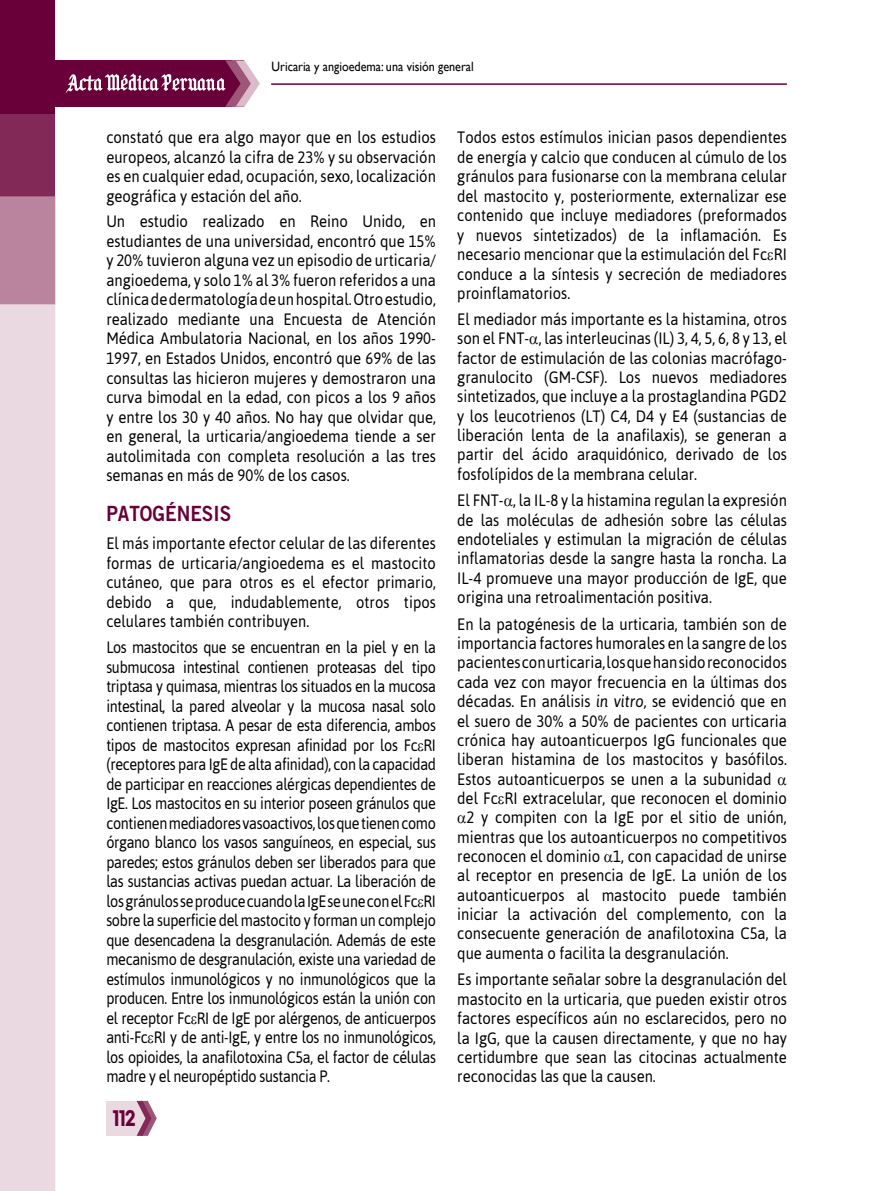
<style>
.page{position:relative;width:872px;height:1191px;background:#fff}
.page>*{position:absolute;margin:0;border:0;box-sizing:border-box;transform-origin:0 0}
.t1{font:22.5px "Milocha";color:#690039;scale:.87 1}
.t2{font:21px "Trade Gothic Bold Two";color:#690039;scale:.9 1}
.t3{font:16.5px/19.4px "Asap";color:#000;text-align:justify;scale:.9 1}
.t4{font:16.5px/19.5px "Asap";color:#000;text-align:justify;scale:.87 1}
.t5{font:16.5px/19.5px "Asap";color:#000;text-align:justify;scale:.89 1}
.t6{font:13.5px "Gill Sans";color:#000;scale:.9 1}
.s1{font-style:italic}
</style>
<div class="page">
<div style="left:55px;top:60px;width:189px;height:47px;background:#690039"></div>
<div style="left:106px;top:1100px;width:42px;height:35px;background:#ebd9e2"></div>
<svg style="left:137px;top:1100px;width:20px;height:35px"></svg>
<div style="left:0;top:0;width:55px;height:114px;background:#690039"></div>
<div style="left:0;top:114px;width:55px;height:82px;background:#832957"></div>
<div style="left:0;top:196px;width:55px;height:109px;background:#bb849e"></div>
<div style="left:0;top:305px;width:55px;height:886px;background:#ebd9e2"></div>
<hr style="left:271px;top:83px;width:516px;height:2px;background:#690039">
<svg style="left:65px;top:60px;width:195px;height:47px"></svg>
<p class="t6" style="left:271px;top:58px;width:226px">Uricaria y angioedema: una visión general</p>
<p class="t3" style="left:106px;top:127px;width:368px">constató que era algo mayor que en los estudios europeos, alcanzó la cifra de 23% y su observación es en cualquier edad, ocupación, sexo, localización geográfica y estación del año.</p>
<p class="t3" style="left:106px;top:212px;width:368px">Un estudio realizado en Reino Unido, en estudiantes de una universidad, encontró que 15% y 20% tuvieron alguna vez un episodio de urticaria/ angioedema, y solo 1% al 3% fueron referidos a una clínica de dermatología de un hospital. Otro estudio, realizado mediante una Encuesta de Atención Médica Ambulatoria Nacional, en los años 1990- 1997, en Estados Unidos, encontró que 69% de las consultas las hicieron mujeres y demostraron una curva bimodal en la edad, con picos a los 9 años y entre los 30 y 40 años. No hay que olvidar que, en general, la urticaria/angioedema tiende a ser autolimitada con completa resolución a las tres semanas en más de 90% de los casos.</p>
<p class="t2" style="left:106px;top:500px;width:79px">PATOGÉNESIS</p>
<p class="t5" style="left:106px;top:533px;width:372px">El más importante efector celular de las diferentes formas de urticaria/angioedema es el mastocito cutáneo, que para otros es el efector primario, debido a que, indudablemente, otros tipos celulares también contribuyen.</p>
<p class="t4" style="left:106px;top:637px;width:380px">Los mastocitos que se encuentran en la piel y en la submucosa intestinal contienen proteasas del tipo triptasa y quimasa, mientras los situados en la mucosa intestinal, la pared alveolar y la mucosa nasal solo contienen triptasa. A pesar de esta diferencia, ambos tipos de mastocitos expresan afinidad por los Fc RI (receptores para IgE de alta afinidad), con la capacidad de participar en reacciones alérgicas dependientes de IgE. Los mastocitos en su interior poseen gránulos que contienen mediadores vasoactivos, los que tienen como órgano blanco los vasos sanguíneos, en especial, sus paredes; estos gránulos deben ser liberados para que las sustancias activas puedan actuar. La liberación de los gránulos se produce cuando la IgE se une con el Fc RI sobre la superficie del mastocito y forman un complejo que desencadena la desgranulación. Además de este mecanismo de desgranulación, existe una variedad de estímulos inmunológicos y no inmunológicos que la producen. Entre los inmunológicos están la unión con el receptor Fc RI de IgE por alérgenos, de anticuerpos anti-Fc RI y de anti-IgE, y entre los no inmunológicos, los opioides, la anafilotoxina C5a, el factor de células madre y el neuropéptido sustancia P.</p>
<h1 class="t1" style="left:113px;top:1105px;width:27px">112</h1>
<p class="t5" style="left:457px;top:127px;width:372px">Todos estos estímulos inician pasos dependientes de energía y calcio que conducen al cúmulo de los gránulos para fusionarse con la membrana celular del mastocito y, posteriormente, externalizar ese contenido que incluye mediadores (preformados y nuevos sintetizados) de la inflamación. Es necesario mencionar que la estimulación del Fc RI conduce a la síntesis y secreción de mediadores proinflamatorios.</p>
<p class="t3" style="left:457px;top:309px;width:368px">El mediador más importante es la histamina, otros son el FNT- , las interleucinas (IL) 3, 4, 5, 6, 8 y 13, el factor de estimulación de las colonias macrófago&shy;granulocito (GM-CSF). Los nuevos mediadores sintetizados, que incluye a la prostaglandina PGD2 y los leucotrienos (LT) C4, D4 y E4 (sustancias de liberación lenta de la anafilaxis), se generan a partir del ácido araquidónico, derivado de los fosfolípidos de la membrana celular.</p>
<p class="t3" style="left:457px;top:491px;width:368px">El FNT- , la IL-8 y la histamina regulan la expresión de las moléculas de adhesión sobre las células endoteliales y estimulan la migración de células inflamatorias desde la sangre hasta la roncha. La IL-4 promueve una mayor producción de IgE, que origina una retroalimentación positiva.</p>
<p class="t3" style="left:457px;top:614px;width:368px">En la patogénesis de la urticaria, también son de</p>
<p class="t3" style="left:457px;top:633px;width:368px">importancia factores humorales en la sangre de los</p>
<p class="t3" style="left:457px;top:653px;width:368px">pacientes con urticaria, los que han sido reconocidos</p>
<p class="t3" style="left:457px;top:672px;width:368px">cada vez con mayor frecuencia en la últimas dos</p>
<p class="t3" style="left:457px;top:691px;width:368px">décadas. En análisis <span class="s1">in vitro</span>, se evidenció que en</p>
<p class="t3" style="left:457px;top:711px;width:368px">el suero de 30% a 50% de pacientes con urticaria</p>
<p class="t3" style="left:457px;top:730px;width:368px">crónica hay autoanticuerpos IgG funcionales que</p>
<p class="t3" style="left:457px;top:749px;width:368px">liberan histamina de los mastocitos y basófilos.</p>
<p class="t3" style="left:457px;top:769px;width:350px">Estos autoanticuerpos se unen a la subunidad</p>
<p class="t3" style="left:457px;top:788px;width:368px">del Fc RI extracelular, que reconocen el dominio</p>
<p class="t3" style="left:466px;top:807px;width:357px">2 y compiten con la IgE por el sitio de unión,</p>
<p class="t3" style="left:457px;top:827px;width:368px">mientras que los autoanticuerpos no competitivos</p>
<p class="t3" style="left:457px;top:846px;width:368px">reconocen el dominio 1, con capacidad de unirse</p>
<p class="t3" style="left:457px;top:865px;width:368px">al receptor en presencia de IgE. La unión de los</p>
<p class="t3" style="left:457px;top:885px;width:368px">autoanticuerpos al mastocito puede también</p>
<p class="t3" style="left:457px;top:904px;width:368px">iniciar la activación del complemento, con la</p>
<p class="t3" style="left:457px;top:924px;width:368px">consecuente generación de anafilotoxina C5a, la</p>
<p class="t3" style="left:457px;top:943px;width:303px">que aumenta o facilita la desgranulación.</p>
<p class="t3" style="left:457px;top:969px;width:368px">Es importante señalar sobre la desgranulación del mastocito en la urticaria, que pueden existir otros factores específicos aún no esclarecidos, pero no la IgG, que la causen directamente, y que no hay certidumbre que sean las citocinas actualmente reconocidas las que la causen.</p>
</div>
